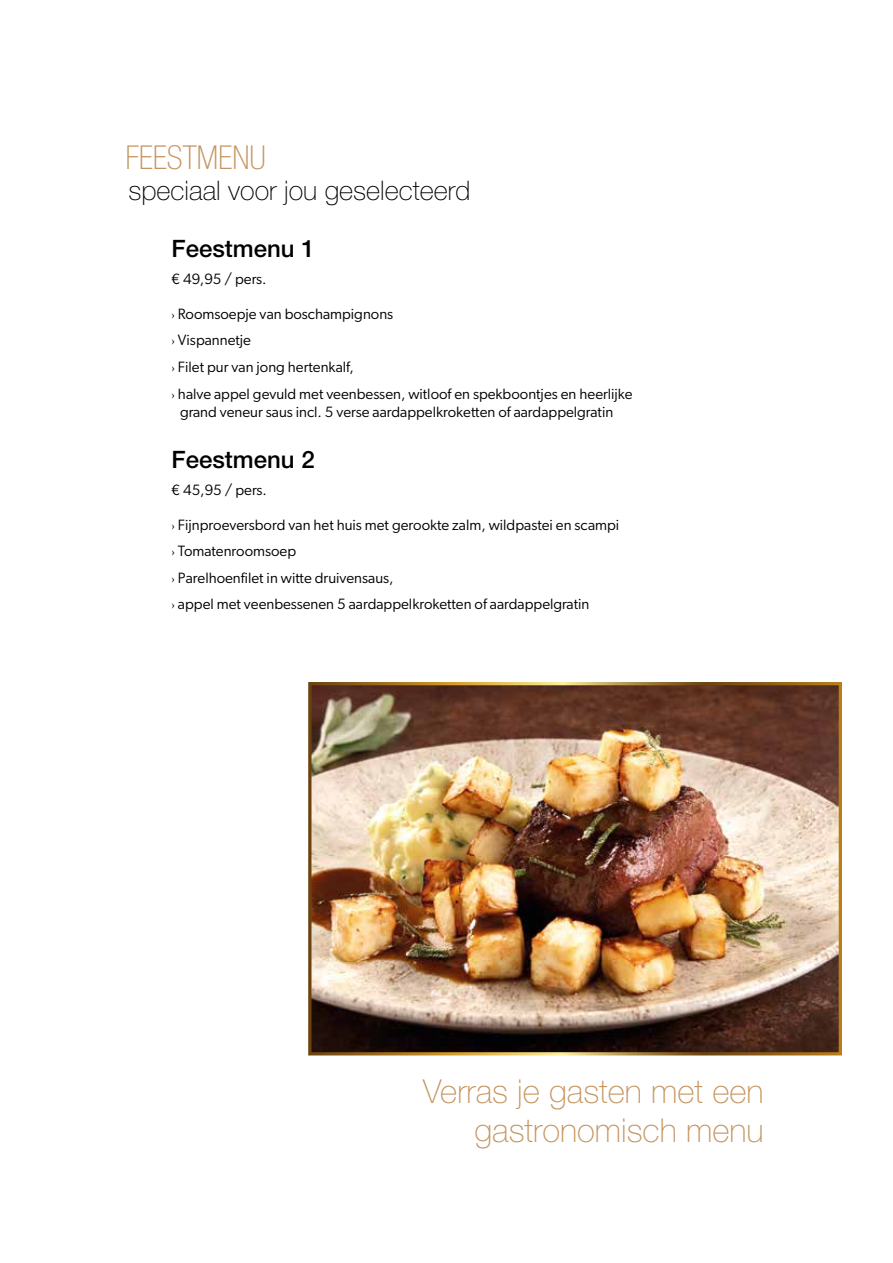
<style>
.page{position:relative;width:893px;height:1263px;background:#fff}
.page>*{position:absolute;margin:0;border:0;box-sizing:border-box;transform-origin:0 0}
.t1{font:100 33px/39.6px "Helvetica Neue LT Std";color:#c4955f;text-align:right}
.t2{font:100 condensed 33px "Helvetica Neue LT Std";color:#c4955f}
.t3{font:100 27px "Helvetica Neue LT Std";color:#000}
.t4{font:500 24px "Helvetica Neue LT Std";color:#000}
.t5{font:15px/26.5px "Gibson";color:#000}
.s1{font-family:"Adobe Garamond Pro"}
</style>
<div class="page">
<img style="left:308px;top:682px;width:534px;height:374px">
<h1 class="t2" style="left:125px;top:139px;width:142px">FEESTMENU</h1>
<h2 class="t3" style="left:129px;top:175px;width:343px">speciaal voor jou geselecteerd</h2>
<h3 class="t4" style="left:171px;top:235px;width:145px">Feestmenu 1</h3>
<p class="t5" style="left:171px;top:265px;width:97px">€ 49,95 / pers.</p>
<p class="t5" style="left:171px;top:300px;width:463px"><span class="s1">›</span> Roomsoepje van boschampignons<br><span class="s1">›</span> Vispannetje<br><span class="s1">›</span> Filet pur van jong hertenkalf,<br><span class="s1">›</span> halve appel gevuld met veenbessen, witloof en spekboontjes en heerlijke</p>
<p class="t5" style="left:180px;top:398px;width:435px">grand veneur saus incl. 5 verse aardappelkroketten of aardappelgratin</p>
<h3 class="t4" style="left:171px;top:445px;width:145px">Feestmenu 2</h3>
<p class="t5" style="left:171px;top:476px;width:97px">€ 45,95 / pers.</p>
<p class="t5" style="left:171px;top:511px;width:449px"><span class="s1">›</span> Fijnproeversbord van het huis met gerookte zalm, wildpastei en scampi <span class="s1">›</span> Tomatenroomsoep<br><span class="s1">›</span> Parelhoenfilet in witte druivensaus,<br><span class="s1">›</span> appel met veenbessenen 5 aardappelkroketten of aardappelgratin</p>
<h1 class="t1" style="left:423px;top:1071px;width:342px">Verras je gasten met een gastronomisch menu</h1>
</div>
